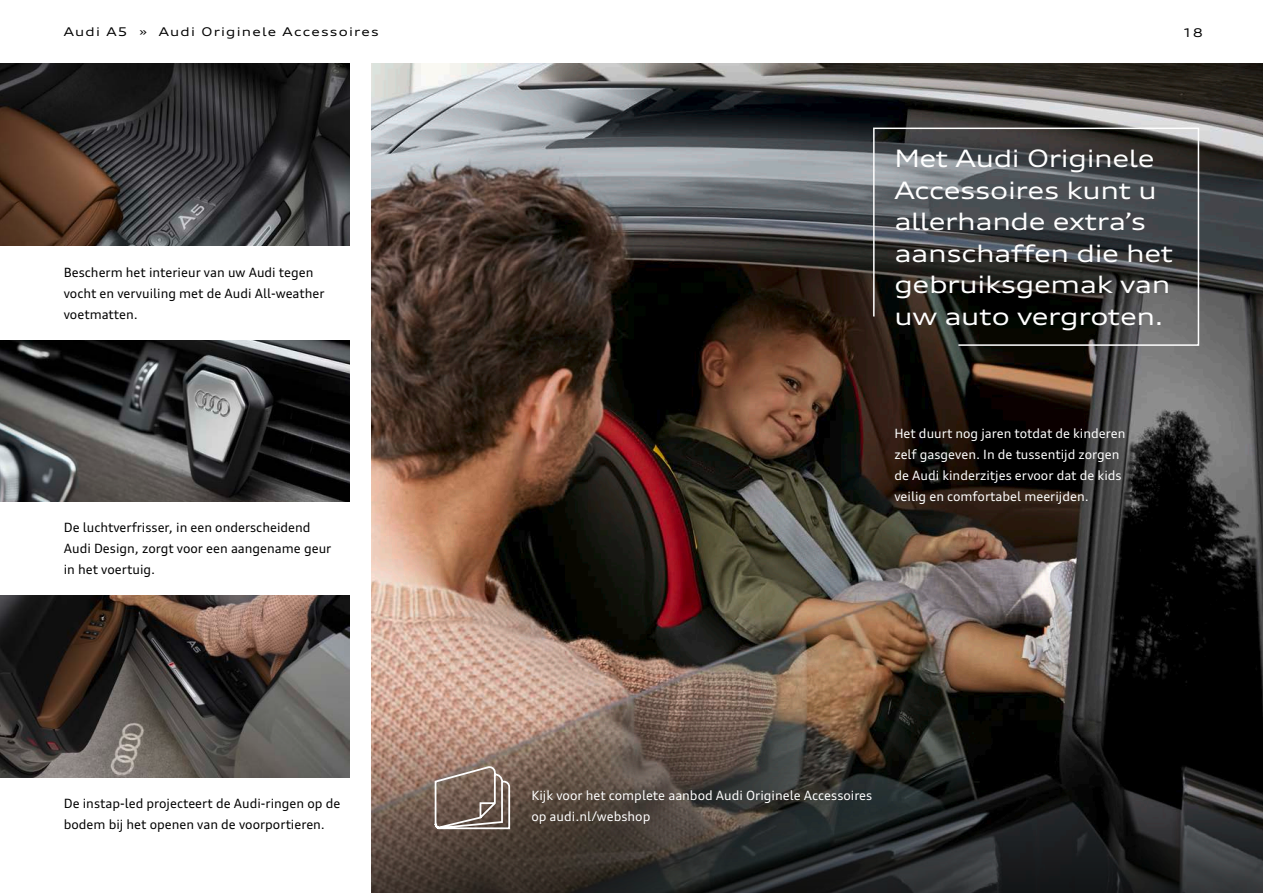
<style>
.page{position:relative;width:1263px;height:893px;background:#fff}
.page>*{position:absolute;margin:0;border:0;box-sizing:border-box;transform-origin:0 0}
.t1{font:expanded 24px/31.5px "Audi Type";letter-spacing:-.015em;color:#fff}
.t2{font:12.75px/21px "Audi Type";color:#000}
.t3{font:12.75px/21px "Audi Type";color:#fff}
.t4{font:expanded 12px "Audi Type";letter-spacing:.1em;color:#000}
</style>
<div class="page">
<img style="left:371px;top:64px;width:892px;height:656px">
<svg style="left:371px;top:720px;width:892px;height:173px;background:#39342f"></svg>
<img style="left:0;top:595px;width:350px;height:182px">
<img style="left:0;top:64px;width:350px;height:182px">
<svg style="left:872px;top:127px;width:328px;height:220px;background:#404242"></svg>
<img style="left:0;top:340px;width:350px;height:161px">
<svg style="left:433px;top:764px;width:78px;height:66px;background:#89776d"></svg>
<p class="t4" style="left:64px;top:25px;width:317px">Audi A5 » Audi Originele Accessoires</p>
<p class="t4" style="left:1182px;top:25px;width:22px">18</p>
<p class="t2" style="left:64px;top:262px;width:262px">Bescherm het interieur van uw Audi tegen vocht en vervuiling met de Audi All-weather voetmatten.</p>
<p class="t2" style="left:64px;top:517px;width:269px">De luchtverfrisser, in een onderscheidend<br>Audi Design, zorgt voor een aangename geur in het voertuig.</p>
<p class="t2" style="left:64px;top:793px;width:278px">De instap-led projecteert de Audi-ringen op de bodem bij het openen van de voorportieren.</p>
<p class="t1" style="left:894px;top:142px;width:280px">Met Audi Originele<br>Accessoires kunt u allerhande extra’s aanschaffen die het gebruiksgemak van uw auto vergroten.</p>
<p class="t3" style="left:894px;top:423px;width:232px">Het duurt nog jaren totdat de kinderen zelf gasgeven. In de tussentijd zorgen de Audi kinderzitjes ervoor dat de kids veilig en comfortabel meerijden.</p>
<p class="t3" style="left:531px;top:784px;width:342px">Kijk voor het complete aanbod Audi Originele Accessoires op audi.nl/webshop</p>
</div>
